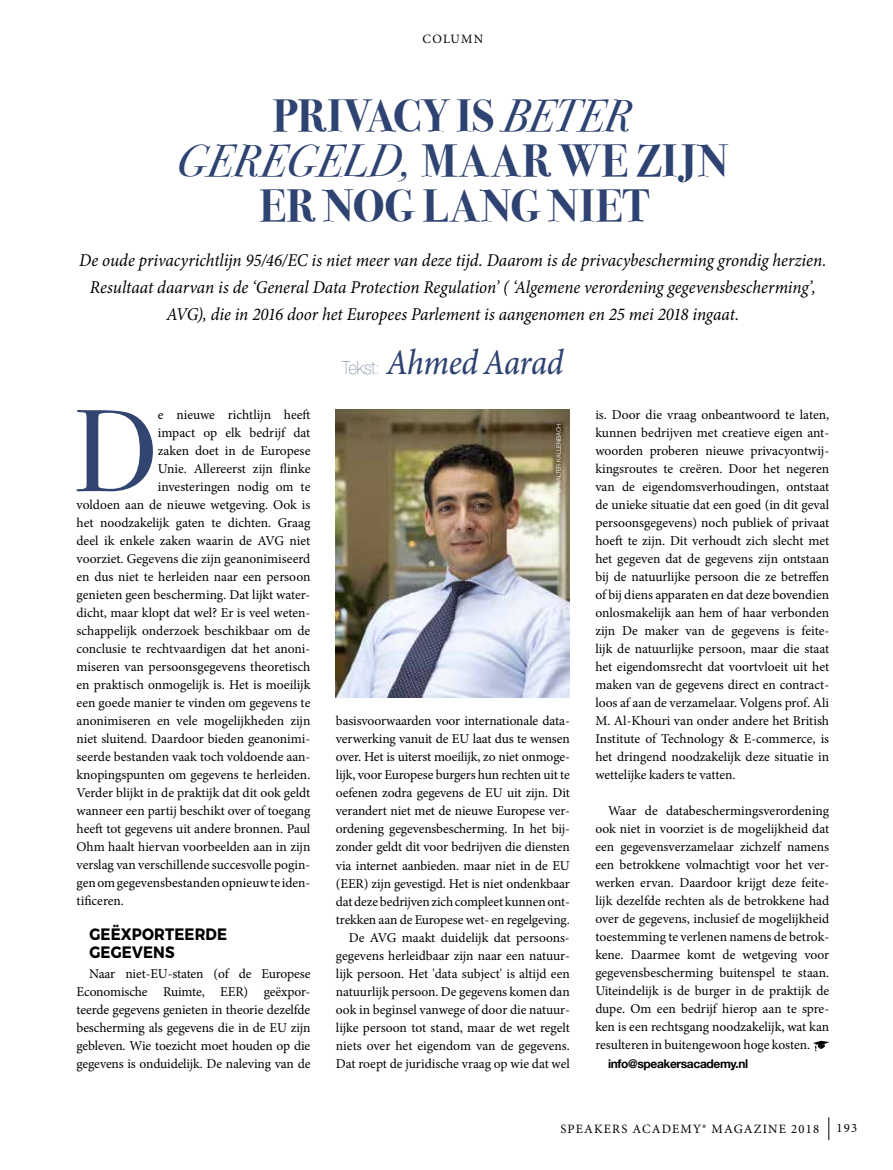
<style>
.page{position:relative;width:893px;height:1170px;background:#fff}
.page>*{position:absolute;margin:0;border:0;box-sizing:border-box;transform-origin:0 0}
.t1{font:117px "Bodoni Svty Two ITCTT";color:#324570}
.t2{font:700 45px/45px "Bodoni Svty Two ITCTT";letter-spacing:.02em;color:#2e4372;text-align:center}
.t3{font:italic 500 36px "Minion Pro";letter-spacing:-.015em;color:#2e4372;scale:.9 1}
.t4{font:italic 18px/27px "Minion Pro";letter-spacing:-.005em;color:#000;text-align:center;scale:.95 1}
.t5{font:700 16.5px/18px "Montserrat";letter-spacing:.01em;color:#000;scale:.9 1}
.t6{font:13.5px/18px "Minion Pro";letter-spacing:-.005em;color:#000;text-align:justify}
.t7{font:12.75px "Minion Pro";letter-spacing:.09em;color:#000}
.t8{font:700 12px "Helvetica Neue";letter-spacing:-.03em;color:#000}
.t9{font:300 6px "Helvetica Neue";letter-spacing:-.005em;color:#fff}
.s1{font-weight:400;font-style:italic}
.s2{font-family:"Helvetica Neue";font-weight:200;font-style:normal;font-size:18px}
</style>
<div class="page">
<svg style="left:828px;top:1117px;width:1px;height:22px"></svg>
<svg style="left:813px;top:1040px;width:16px;height:11px"></svg>
<img style="left:336px;top:409px;width:234px;height:288px">
<p class="t7" style="left:422px;top:31px;width:62px">COLUMN</p>
<h2 class="t2" style="left:177px;top:90px;width:553px">PRIVACY IS <span class="s1">BETER<br>GEREGELD,</span> MAAR WE ZIJN<br>ER NOG LANG NIET</h2>
<p class="t4" style="left:79px;top:247px;width:788px">De oude privacyrichtlijn 95/46/EC is niet meer van deze tijd. Daarom is de privacybescherming grondig herzien.<br>Resultaat daarvan is de ‘General Data Protection Regulation’ ( ‘Algemene verordening gegevensbescherming’,<br>AVG), die in 2016 door het Europees Parlement is aangenomen en 25 mei 2018 ingaat.</p>
<h1 class="t1" style="left:74px;top:355px;width:85px">D</h1>
<p class="t6" style="left:158px;top:406px;width:154px">e nieuwe richtlijn heeft</p>
<p class="t6" style="left:158px;top:424px;width:154px">impact op elk bedrijf dat</p>
<p class="t6" style="left:158px;top:442px;width:154px">zaken doet in de Europese</p>
<p class="t6" style="left:158px;top:460px;width:154px">Unie. Allereerst zijn flinke</p>
<p class="t6" style="left:158px;top:478px;width:154px">investeringen nodig om te</p>
<p class="t6" style="left:77px;top:496px;width:235px">voldoen aan de nieuwe wetgeving. Ook is</p>
<p class="t6" style="left:77px;top:514px;width:235px">het noodzakelijk gaten te dichten. Graag</p>
<p class="t6" style="left:77px;top:532px;width:235px">deel ik enkele zaken waarin de AVG niet</p>
<p class="t6" style="left:77px;top:550px;width:235px">voorziet. Gegevens die zijn geanonimiseerd</p>
<p class="t6" style="left:77px;top:568px;width:235px">en dus niet te herleiden naar een persoon</p>
<p class="t6" style="left:77px;top:586px;width:235px">genieten geen bescherming. Dat lijkt water-</p>
<p class="t6" style="left:77px;top:604px;width:235px">dicht, maar klopt dat wel? Er is veel weten-</p>
<p class="t6" style="left:77px;top:622px;width:235px">schappelijk onderzoek beschikbaar om de</p>
<p class="t6" style="left:77px;top:640px;width:235px">conclusie te rechtvaardigen dat het anoni-</p>
<p class="t6" style="left:77px;top:658px;width:235px">miseren van persoonsgegevens theoretisch</p>
<p class="t6" style="left:77px;top:676px;width:235px">en praktisch onmogelijk is. Het is moeilijk</p>
<p class="t6" style="left:77px;top:694px;width:235px">een goede manier te vinden om gegevens te</p>
<p class="t6" style="left:77px;top:712px;width:235px">anonimiseren en vele mogelijkheden zijn</p>
<p class="t6" style="left:77px;top:730px;width:235px">niet sluitend. Daardoor bieden geanonimi-</p>
<p class="t6" style="left:77px;top:748px;width:235px">seerde bestanden vaak toch voldoende aan-</p>
<p class="t6" style="left:77px;top:766px;width:235px">knopingspunten om gegevens te herleiden.</p>
<p class="t6" style="left:77px;top:784px;width:235px">Verder blijkt in de praktijk dat dit ook geldt</p>
<p class="t6" style="left:77px;top:802px;width:235px">wanneer een partij beschikt over of toegang</p>
<p class="t6" style="left:77px;top:820px;width:235px">heeft tot gegevens uit andere bronnen. Paul</p>
<p class="t6" style="left:77px;top:838px;width:235px">Ohm haalt hiervan voorbeelden aan in zijn</p>
<p class="t6" style="left:77px;top:856px;width:235px">verslag van verschillende succesvolle pogin-</p>
<p class="t6" style="left:77px;top:874px;width:235px">gen om gegevensbestanden opnieuw te iden-</p>
<p class="t6" style="left:77px;top:892px;width:49px">tificeren.</p>
<p class="t5" style="left:89px;top:925px;width:155px">GEËXPORTEERDE<br>GEGEVENS</p>
<p class="t6" style="left:77px;top:964px;width:235px;text-indent:13px">Naar niet-EU-staten (of de Europese Economische Ruimte, EER) geëxpor&shy;teerde gegevens genieten in theorie dezelfde bescherming als gegevens die in de EU zijn gebleven. Wie toezicht moet houden op die gegevens is onduidelijk. De naleving van de</p>
<h3 class="t3" style="left:342px;top:338px;width:247px"><span class="s2">Tekst:</span> Ahmed Aarad</h3>
<p class="t9" style="left:554px;top:492px;width:70px;rotate:-90deg">© WALTER KALLENBACH</p>
<p class="t6" style="left:336px;top:712px;width:235px;text-align:right">basisvoorwaarden voor internationale data&shy;verwerking vanuit de EU laat dus te wensen over. Het is uiterst moeilijk, zo niet onmoge&shy;lijk, voor Europese burgers hun rechten uit te oefenen zodra gegevens de EU uit zijn. Dit verandert niet met de nieuwe Europese ver&shy;ordening gegevensbescherming. In het bij&shy;zonder geldt dit voor bedrijven die diensten via internet aanbieden. maar niet in de EU (EER) zijn gevestigd. Het is niet ondenkbaar dat deze bedrijven zich compleet kunnen ont&shy;trekken aan de Europese wet- en regelgeving.<br>De AVG maakt duidelijk dat persoons&shy;gegevens herleidbaar zijn naar een natuur&shy;lijk persoon. Het 'data subject' is altijd een natuurlijk persoon. De gegevens komen dan ook in beginsel vanwege of door die natuur&shy;lijke persoon tot stand, maar de wet regelt niets over het eigendom van de gegevens.<br>Dat roept de juridische vraag op wie dat wel</p>
<p class="t6" style="left:595px;top:406px;width:235px">is. Door die vraag onbeantwoord te laten, kunnen bedrijven met creatieve eigen ant&shy;woorden proberen nieuwe privacyontwij&shy;kingsroutes te creëren. Door het negeren van de eigendomsverhoudingen, ontstaat de unieke situatie dat een goed (in dit geval persoonsgegevens) noch publiek of privaat hoeft te zijn. Dit verhoudt zich slecht met het gegeven dat de gegevens zijn ontstaan bij de natuurlijke persoon die ze betreffen of bij diens apparaten en dat deze bovendien onlosmakelijk aan hem of haar verbonden zijn De maker van de gegevens is feite&shy;lijk de natuurlijke persoon, maar die staat het eigendomsrecht dat voortvloeit uit het maken van de gegevens direct en contract&shy;loos af aan de verzamelaar. Volgens prof. Ali M. Al-Khouri van onder andere het British Institute of Technology &amp; E-commerce, is het dringend noodzakelijk deze situatie in wettelijke kaders te vatten.</p>
<p class="t6" style="left:595px;top:802px;width:235px;text-indent:13px">Waar de databeschermingsverordening ook niet in voorziet is de mogelijkheid dat een gegevensverzamelaar zichzelf namens een betrokkene volmachtigt voor het ver&shy;werken ervan. Daardoor krijgt deze feite&shy;lijk dezelfde rechten als de betrokkene had over de gegevens, inclusief de mogelijkheid toestemming te verlenen namens de betrok&shy;kene. Daarmee komt de wetgeving voor gegevensbescherming buitenspel te staan.<br>Uiteindelijk is de burger in de praktijk de dupe. Om een bedrijf hierop aan te spre&shy;ken is een rechtsgang noodzakelijk, wat kan resulteren in buitengewoon hoge kosten.</p>
<p class="t8" style="left:608px;top:1053px;width:142px">info@speakersacademy.nl</p>
<p class="t7" style="left:560px;top:1119px;width:260px">SPEAKERS ACADEMY® MAGAZINE 2018</p>
<p class="t7" style="left:837px;top:1119px;width:22px">193</p>
</div>
